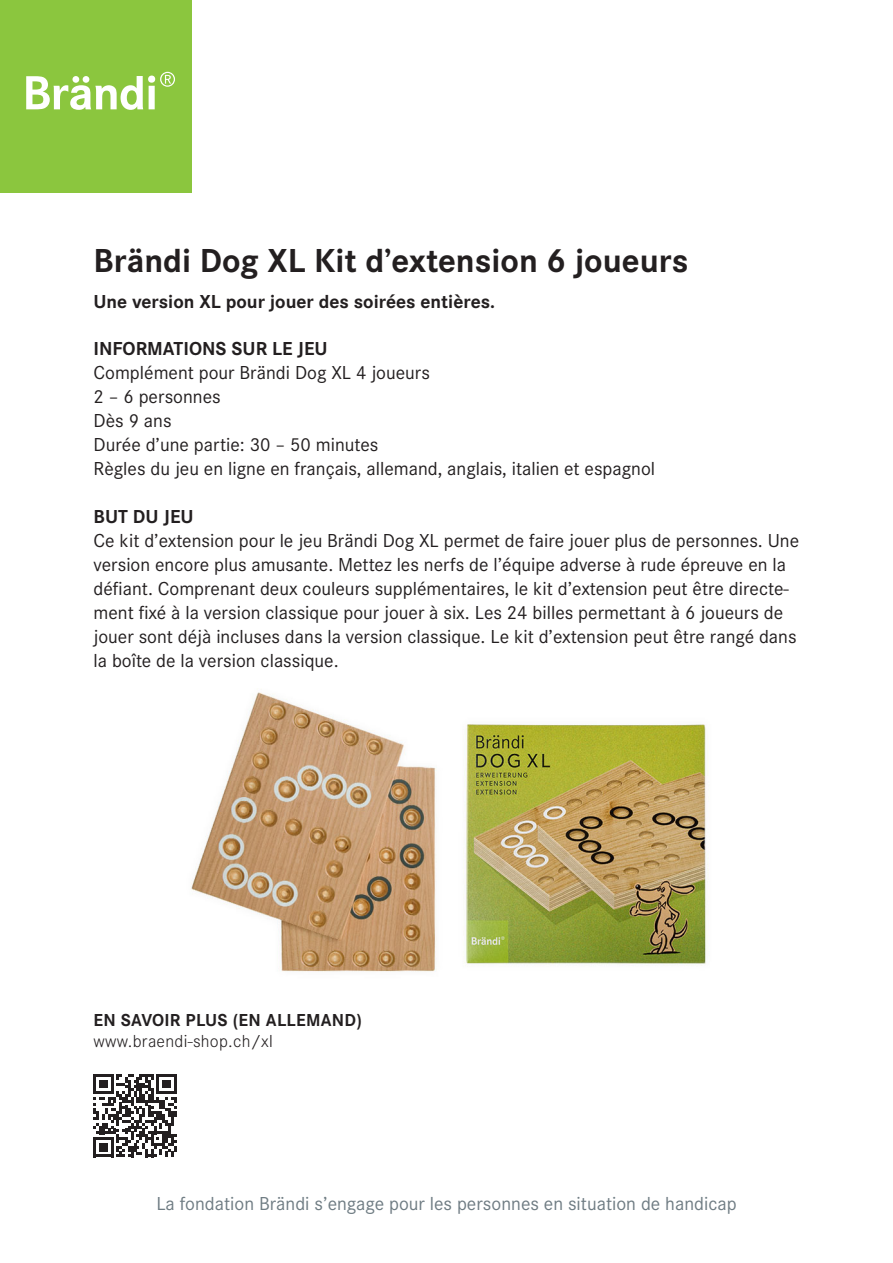
<style>
.page{position:relative;width:893px;height:1263px;background:#fff}
.page>*{position:absolute;margin:0;border:0;box-sizing:border-box;transform-origin:0 0}
.t1{font:700 34.5px "Corporate S";color:#231f20}
.t2{font:19.5px/24px "Corporate S";color:#231f20}
.t3{font:700 19.5px "Corporate S";color:#231f20}
.t4{font:19.5px "Corporate S";color:#6f7c83}
.t5{font:700 18px "Corporate S";letter-spacing:.015em;color:#231f20}
.t6{font:300 18px "Corporate S";letter-spacing:.015em;color:#231f20}
</style>
<div class="page">
<div style="left:0;top:0;width:191px;height:191px;background:#8bc63e"></div>
<svg style="left:26px;top:72px;width:149px;height:38px"></svg>
<svg style="left:94px;top:1074px;width:83px;height:83px"></svg>
<img style="left:191px;top:692px;width:518px;height:280px">
<h1 class="t1" style="left:94px;top:240px;width:596px">Brändi Dog XL Kit d’extension 6 joueurs</h1>
<p class="t3" style="left:94px;top:290px;width:403px">Une version XL pour jouer des soirées entières.</p>
<p class="t3" style="left:94px;top:337px;width:236px">INFORMATIONS SUR LE JEU</p>
<p class="t2" style="left:94px;top:361px;width:563px">Complément pour Brändi Dog XL 4 joueurs<br>2 – 6 personnes<br>Dès 9 ans<br>Durée d’une partie: 30 – 50 minutes<br>Règles du jeu en ligne en français, allemand, anglais, italien et espagnol</p>
<p class="t3" style="left:94px;top:505px;width:102px">BUT DU JEU</p>
<p class="t2" style="left:94px;top:529px;width:707px">Ce kit d’extension pour le jeu Brändi Dog XL permet de faire jouer plus de personnes. Une version encore plus amusante. Mettez les nerfs de l’équipe adverse à rude épreuve en la défiant. Comprenant deux couleurs supplémentaires, le kit d’extension peut être directe&shy;ment fixé à la version classique pour jouer à six. Les 24 billes permettant à 6 joueurs de jouer sont déjà incluses dans la version classique. Le kit d’extension peut être rangé dans la boîte de la version classique.</p>
<p class="t5" style="left:94px;top:1009px;width:270px">EN SAVOIR PLUS (EN ALLEMAND)</p>
<p class="t6" style="left:94px;top:1030px;width:181px">www.braendi-shop.ch/xl</p>
<p class="t4" style="left:156px;top:1192px;width:582px">La fondation Brändi s’engage pour les personnes en situation de handicap</p>
</div>
